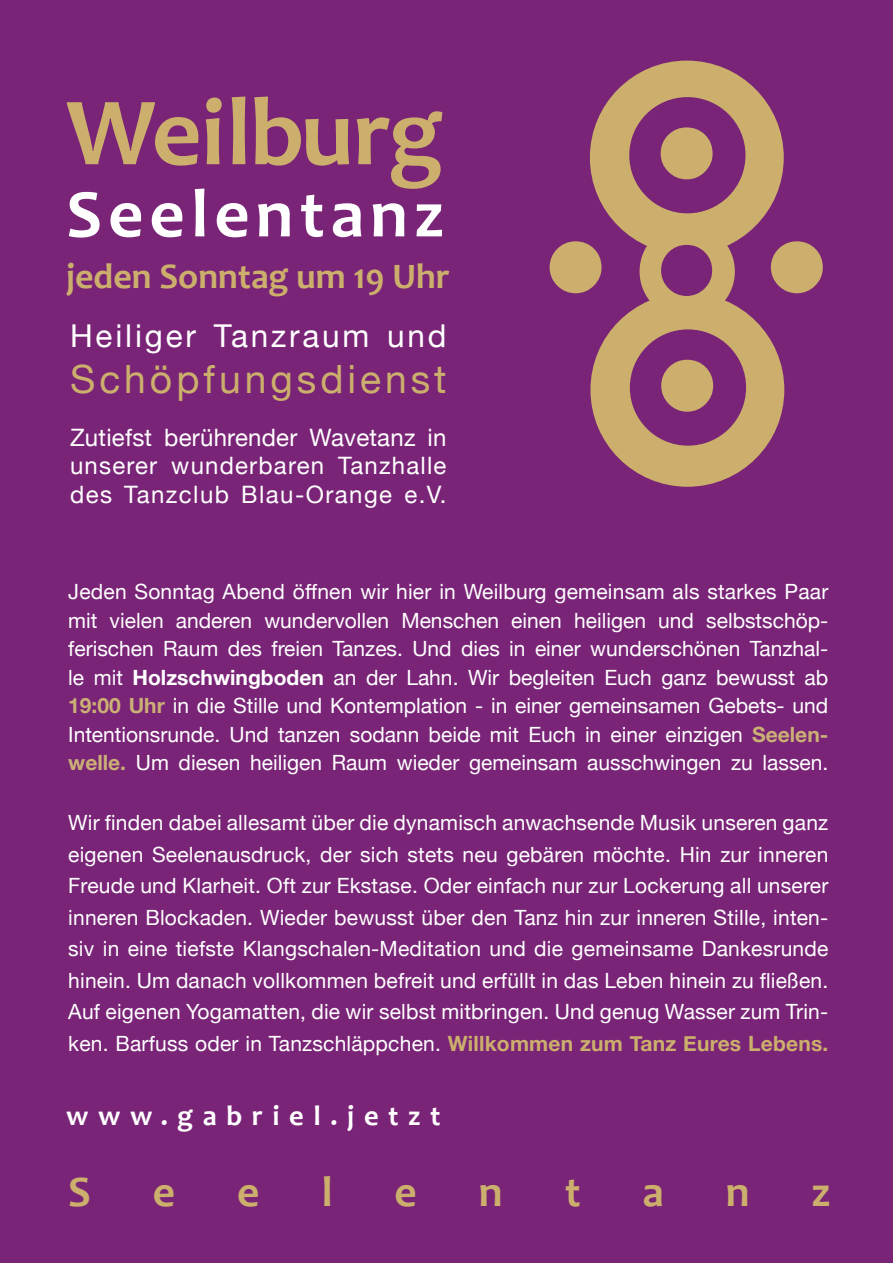
<style>
.page{position:relative;width:893px;height:1263px;background:#792477}
.page>*{position:absolute;margin:0;border:0;box-sizing:border-box;transform-origin:0 0}
.t1{font:700 97.5px "Candara";letter-spacing:-.01em;color:#ccaf6c}
.t2{font:700 68.85px "Candara";letter-spacing:.085em;color:#fff}
.t3{font:700 43.5px "Candara";color:#ccaf6c}
.t4{font:39px "Helvetica Neue";letter-spacing:.105em;color:#ccaf6c}
.t5{font:700 36px "Candara";color:#ccaf6c}
.t6{font:31.5px "Helvetica Neue";letter-spacing:.09em;color:#fff}
.t7{font:700 28.5px "Candara";letter-spacing:.34em;color:#fff}
.t8{font:24px/28.5px "Helvetica Neue";letter-spacing:.05em;color:#fff;text-align:justify}
.t9{font:21px/31.5px "Helvetica Neue";color:#fff;text-align:justify}
.s1{font-weight:700}
.s2{font-weight:700;color:#cbb076}
.s3{font-weight:700;color:#ccaf6c}
</style>
<div class="page">
<svg style="left:771px;top:241px;width:52px;height:52px"></svg>
<svg style="left:550px;top:241px;width:51px;height:52px"></svg>
<div style="left:590px;top:293px;width:194px;height:194px;background:#ccaf6c;border-radius:50%"></div>
<div style="left:630px;top:329px;width:116px;height:117px;background:#792477;border-radius:50%"></div>
<svg style="left:661px;top:360px;width:52px;height:52px"></svg>
<div style="left:590px;top:61px;width:194px;height:193px;background:#ccaf6c;border-radius:50%"></div>
<div style="left:629px;top:97px;width:116px;height:116px;background:#792477;border-radius:50%"></div>
<svg style="left:661px;top:127px;width:52px;height:52px"></svg>
<div style="left:640px;top:224px;width:95px;height:95px;background:#ccaf6c;border-radius:50%"></div>
<svg style="left:661px;top:245px;width:51px;height:51px"></svg>
<h1 class="t1" style="left:66px;top:71px;width:379px">Weilburg</h1>
<h2 class="t2" style="left:66px;top:171px;width:379px">Seelentanz</h2>
<h3 class="t5" style="left:66px;top:254px;width:385px">jeden Sonntag um 19 Uhr</h3>
<h3 class="t6" style="left:70px;top:313px;width:378px">Heiliger Tanzraum und</h3>
<h3 class="t4" style="left:70px;top:351px;width:378px">Schöpfungsdienst</h3>
<p class="t8" style="left:70px;top:424px;width:378px">Zutiefst berührender Wavetanz in unserer wunderbaren Tanzhalle des Tanzclub Blau-Orange e.V.</p>
<p class="t9" style="left:68px;top:579px;width:762px;line-height:28.5px">Jeden Sonntag Abend öffnen wir hier in Weilburg gemeinsam als starkes Paar mit vielen anderen wundervollen Menschen einen heiligen und selbstschöp&shy;ferischen Raum des freien Tanzes. Und dies in einer wunderschönen Tanzhal&shy;le mit <span class="s1">Holzschwingboden</span> an der Lahn. Wir begleiten Euch ganz bewusst ab <span class="s2">19:00 Uhr</span> in die Stille und Kontemplation - in einer gemeinsamen Gebets- und Intentionsrunde. Und tanzen sodann beide mit Euch in einer einzigen <span class="s2">Seelen&shy;welle.</span> Um diesen heiligen Raum wieder gemeinsam ausschwingen zu lassen.</p>
<p class="t9" style="left:68px;top:808px;width:762px">Wir finden dabei allesamt über die dynamisch anwachsende Musik unseren ganz eigenen Seelenausdruck, der sich stets neu gebären möchte. Hin zur inneren Freude und Klarheit. Oft zur Ekstase. Oder einfach nur zur Lockerung all unserer inneren Blockaden. Wieder bewusst über den Tanz hin zur inneren Stille, inten&shy;siv in eine tiefste Klangschalen-Meditation und die gemeinsame Dankesrunde hinein. Um danach vollkommen befreit und erfüllt in das Leben hinein zu fließen.<br>Auf eigenen Yogamatten, die wir selbst mitbringen. Und genug Wasser zum Trin&shy;ken. Barfuss oder in Tanzschläppchen. <span class="s3">Willkommen zum Tanz Eures Lebens.</span></p>
<h3 class="t7" style="left:66px;top:1098px;width:376px">www.gabriel.jetzt</h3>
<h3 class="t3" style="left:68px;top:1164px;width:24px">S</h3>
<h3 class="t3" style="left:153px;top:1164px;width:24px">e</h3>
<h3 class="t3" style="left:237px;top:1164px;width:24px">e</h3>
<h3 class="t3" style="left:321px;top:1164px;width:13px">l</h3>
<h3 class="t3" style="left:395px;top:1164px;width:24px">e</h3>
<h3 class="t3" style="left:479px;top:1164px;width:25px">n</h3>
<h3 class="t3" style="left:565px;top:1164px;width:17px">t</h3>
<h3 class="t3" style="left:642px;top:1164px;width:23px">a</h3>
<h3 class="t3" style="left:726px;top:1164px;width:25px">n</h3>
<h3 class="t3" style="left:812px;top:1164px;width:20px">z</h3>
</div>
